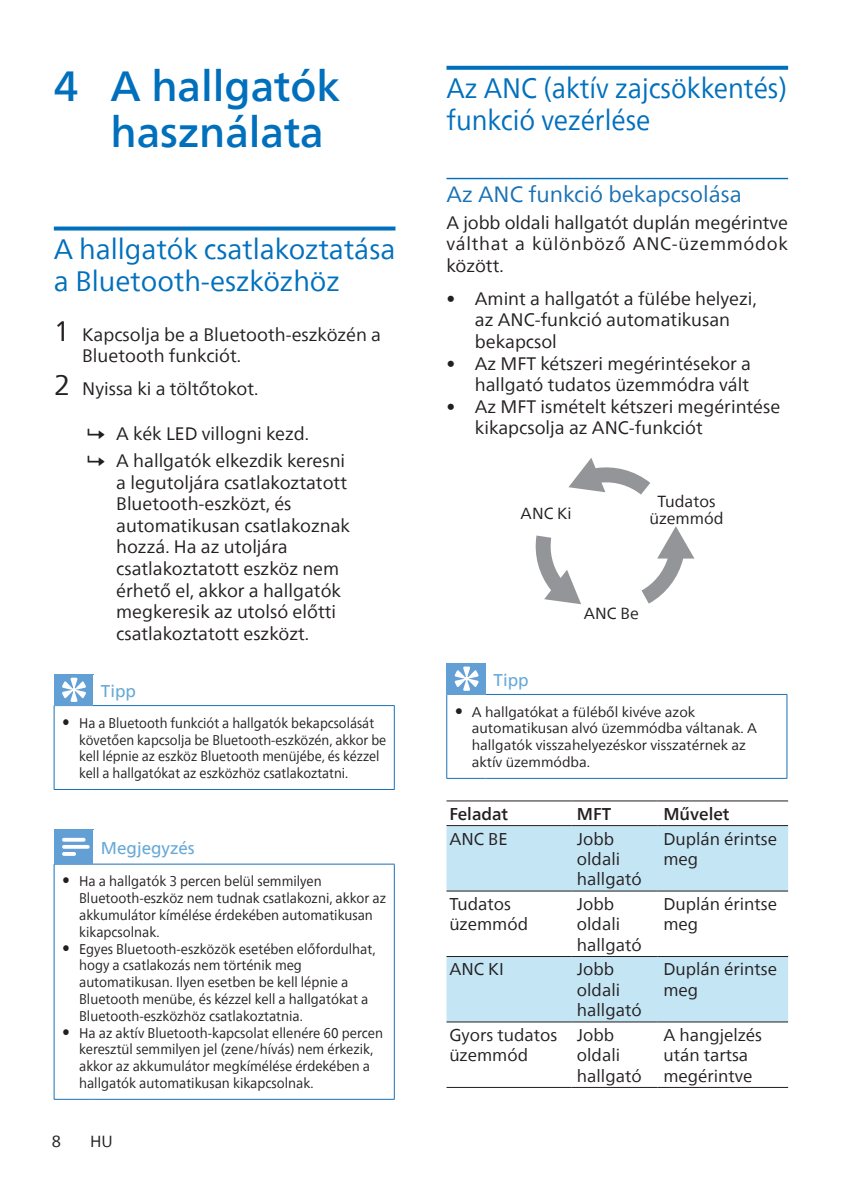
<style>
.page{position:relative;width:842px;height:1191px;background:#fff}
.page>*{position:absolute;margin:0;border:0;box-sizing:border-box;transform-origin:0 0}
.t1{font:500 42px/46px "Neue Frutiger World";color:#0070bd}
.heading2{font:28px/32px "Neue Frutiger World";color:#0070bd}
.heading2-2{font:28px/32px "Neue Frutiger World";color:#0070bd;scale:.93 1}
.head_4{font:22px "Neue Frutiger World";color:#1971b4}
.Body_Text{font:18px/21.6px "Neue Frutiger World";color:#231f20}
.Body_Text-2{font:17px/20.4px "Neue Frutiger World";color:#231f20}
.notes-caption-paragr{font:17px "Neue Frutiger World";color:#66a9d7}
.Body_Text-3{font:500 17px "Neue Frutiger World";color:#231f20}
.Body_Text-4{font:16px/17px "Neue Frutiger World";color:#231f20;text-align:center}
.t2{font:14px/16.8px "Neue Frutiger World";color:#231f20;scale:.94 1}
.t3{font:14px/16.8px "Neue Frutiger World";color:#231f20;scale:.92 1}
.t4{font:14px/16.8px "Neue Frutiger World";color:#231f20}
.s1{font-size:28px}
.s2{font-size:17px}
.s3{font-weight:300}
</style>
<div class="page">
<svg style="left:54px;top:226px;width:341px;height:4px"></svg>
<hr style="left:394px;top:706px;width:1px;height:83px;background:#1971b4">
<hr style="left:54px;top:706px;width:1px;height:83px;background:#1971b4">
<hr style="left:54px;top:789px;width:39px;height:1px;background:#1971b4">
<hr style="left:93px;top:789px;width:302px;height:1px;background:#1971b4">
<hr style="left:93px;top:705px;width:302px;height:1px;background:#1971b4">
<hr style="left:54px;top:705px;width:39px;height:1px;background:#1971b4">
<div style="left:54px;top:674px;width:39px;height:31px;background:#629fd5"></div>
<hr style="left:93px;top:674px;width:1px;height:31px;background:#629fd5">
<svg style="left:62px;top:677px;width:24px;height:25px"></svg>
<hr style="left:394px;top:864px;width:1px;height:235px;background:#1971b4">
<hr style="left:54px;top:864px;width:1px;height:235px;background:#1971b4">
<hr style="left:54px;top:1099px;width:39px;height:1px;background:#1971b4">
<hr style="left:93px;top:1099px;width:302px;height:1px;background:#1971b4">
<hr style="left:93px;top:863px;width:302px;height:1px;background:#1971b4">
<div style="left:54px;top:830px;width:39px;height:34px;background:#629fd5"></div>
<hr style="left:54px;top:829px;width:39px;height:1px;background:#629fd5">
<hr style="left:93px;top:830px;width:1px;height:33px;background:#629fd5">
<svg style="left:62px;top:838px;width:28px;height:18px"></svg>
<svg style="left:446px;top:66px;width:342px;height:4px"></svg>
<hr style="left:446px;top:178px;width:342px;height:1px;background:#0070bd">
<svg style="left:641px;top:526px;width:53px;height:77px"></svg>
<svg style="left:568px;top:458px;width:82px;height:36px"></svg>
<svg style="left:536px;top:535px;width:45px;height:69px"></svg>
<hr style="left:787px;top:694px;width:1px;height:84px;background:#1971b4">
<hr style="left:446px;top:694px;width:1px;height:84px;background:#1971b4">
<hr style="left:446px;top:778px;width:39px;height:1px;background:#1971b4">
<hr style="left:485px;top:778px;width:302px;height:1px;background:#1971b4">
<hr style="left:485px;top:694px;width:302px;height:1px;background:#1971b4">
<hr style="left:446px;top:694px;width:39px;height:1px;background:#1971b4">
<div style="left:447px;top:663px;width:38px;height:31px;background:#629fd5"></div>
<hr style="left:446px;top:663px;width:1px;height:31px;background:#629fd5">
<hr style="left:485px;top:663px;width:1px;height:31px;background:#629fd5">
<svg style="left:455px;top:666px;width:23px;height:25px"></svg>
<svg style="left:446px;top:826px;width:342px;height:195px;fill:#c4e5f4"></svg>
<hr style="left:446px;top:800px;width:125px;height:1px;background:#231f20">
<hr style="left:571px;top:800px;width:87px;height:1px;background:#231f20">
<hr style="left:658px;top:800px;width:130px;height:1px;background:#231f20">
<hr style="left:446px;top:825px;width:125px;height:1px;background:#231f20">
<hr style="left:571px;top:825px;width:87px;height:1px;background:#231f20">
<hr style="left:658px;top:825px;width:130px;height:1px;background:#231f20">
<hr style="left:446px;top:890px;width:125px;height:1px;background:#231f20">
<hr style="left:571px;top:890px;width:87px;height:1px;background:#231f20">
<hr style="left:658px;top:890px;width:130px;height:1px;background:#231f20">
<hr style="left:446px;top:956px;width:125px;height:1px;background:#231f20">
<hr style="left:571px;top:956px;width:87px;height:1px;background:#231f20">
<hr style="left:658px;top:956px;width:130px;height:1px;background:#231f20">
<hr style="left:446px;top:1021px;width:125px;height:1px;background:#231f20">
<hr style="left:571px;top:1021px;width:87px;height:1px;background:#231f20">
<hr style="left:658px;top:1021px;width:130px;height:1px;background:#231f20">
<hr style="left:446px;top:1087px;width:125px;height:1px;background:#231f20">
<hr style="left:571px;top:1087px;width:87px;height:1px;background:#231f20">
<hr style="left:658px;top:1087px;width:130px;height:1px;background:#231f20">
<p class="t1" style="left:111px;top:64px;width:231px;text-indent:-57px">4 A hallgatók használata</p>
<p class="heading2" style="left:54px;top:233px;width:343px">A hallgatók csatlakoztatása a Bluetooth-eszközhöz</p>
<p class="Body_Text" style="left:82px;top:324px;width:300px;text-indent:-28px"><span class="s1">1</span> Kapcsolja be a Bluetooth-eszközén a<br>Bluetooth funkciót.</p>
<p class="Body_Text" style="left:54px;top:378px;width:206px"><span class="s1">2</span> Nyissa ki a töltőtokot.</p>
<p class="Body_Text" style="left:116px;top:423px;width:194px">A kék LED villogni kezd.</p>
<p class="Body_Text" style="left:116px;top:450px;width:235px">A hallgatók elkezdik keresni a legutoljára csatlakoztatott<br>Bluetooth-eszközt, és automatikusan csatlakoznak hozzá. Ha az utoljára csatlakoztatott eszköz nem érhető el, akkor a hallgatók megkeresik az utolsó előtti csatlakoztatott eszközt.</p>
<p class="notes-caption-paragr" style="left:101px;top:677px;width:37px">Tipp</p>
<p class="t3" style="left:79px;top:714px;width:335px;text-indent:-17px"><span class="s2">•</span> Ha a Bluetooth funkciót a hallgatók bekapcsolását követően kapcsolja be Bluetooth-eszközén, akkor be kell lépnie az eszköz Bluetooth menüjébe, és kézzel kell a hallgatókat az eszközhöz csatlakoztatni.</p>
<p class="notes-caption-paragr" style="left:101px;top:834px;width:95px">Megjegyzés</p>
<p class="t2" style="left:79px;top:873px;width:328px;text-indent:-17px"><span class="s2">•</span> Ha a hallgatók 3 percen belül semmilyen Bluetooth-eszköz nem tudnak csatlakozni, akkor az akkumulátor kímélése érdekében automatikusan kikapcsolnak.</p>
<p class="t2" style="left:79px;top:940px;width:317px;text-indent:-17px"><span class="s2">•</span> Egyes Bluetooth-eszközök esetében előfordulhat, hogy a csatlakozás nem történik meg automatikusan. Ilyen esetben be kell lépnie a Bluetooth menübe, és kézzel kell a hallgatókat a Bluetooth-eszközhöz csatlakoztatnia.</p>
<p class="t2" style="left:79px;top:1024px;width:325px;text-indent:-17px"><span class="s2">•</span> Ha az aktív Bluetooth-kapcsolat ellenére 60 percen keresztül semmilyen jel (zene/hívás) nem érkezik, akkor az akkumulátor megkímélése érdekében a hallgatók automatikusan kikapcsolnak.</p>
<p class="Body_Text-4" style="left:52px;top:1132px;width:11px">8</p>
<p class="Body_Text-4" style="left:90px;top:1132px;width:24px">HU</p>
<p class="heading2-2" style="left:446px;top:73px;width:368px">Az ANC (aktív zajcsökkentés) funkció vezérlése</p>
<p class="head_4" style="left:446px;top:177px;width:297px">Az ANC funkció bekapcsolása</p>
<p class="Body_Text" style="left:446px;top:212px;width:343px;text-align:justify">A jobb oldali hallgatót duplán megérintve válthat a különböző ANC-üzemmódok között.</p>
<p class="Body_Text" style="left:475px;top:288px;width:283px;text-indent:-28px"><span class="s3">•</span> Amint a hallgatót a fülébe helyezi, az ANC-funkció automatikusan bekapcsol</p>
<p class="Body_Text" style="left:446px;top:353px;width:306px;text-align:right"><span class="s3">•</span> Az MFT kétszeri megérintésekor a hallgató tudatos üzemmódra vált</p>
<p class="Body_Text" style="left:475px;top:396px;width:307px;text-indent:-28px"><span class="s3">•</span> Az MFT ismételt kétszeri megérintése kikapcsolja az ANC-funkciót</p>
<p class="Body_Text-4" style="left:521px;top:505px;width:53px">ANC Ki</p>
<p class="Body_Text-4" style="left:649px;top:493px;width:76px">Tudatos üzemmód</p>
<p class="Body_Text-4" style="left:584px;top:605px;width:56px">ANC Be</p>
<p class="notes-caption-paragr" style="left:493px;top:666px;width:37px">Tipp</p>
<p class="t4" style="left:472px;top:703px;width:287px;text-indent:-17px"><span class="s2">•</span> A hallgatókat a füléből kivéve azok automatikusan alvó üzemmódba váltanak. A hallgatók visszahelyezéskor visszatérnek az aktív üzemmódba.</p>
<p class="Body_Text-3" style="left:449px;top:800px;width:60px">Feladat</p>
<p class="Body_Text-3" style="left:577px;top:800px;width:36px">MFT</p>
<p class="Body_Text-3" style="left:663px;top:800px;width:68px">Művelet</p>
<p class="Body_Text-2" style="left:449px;top:828px;width:60px">ANC BE</p>
<p class="Body_Text-2" style="left:577px;top:828px;width:66px">Jobb oldali hallgató</p>
<p class="Body_Text-2" style="left:663px;top:828px;width:115px">Duplán érintse meg</p>
<p class="Body_Text-2" style="left:449px;top:894px;width:80px">Tudatos üzemmód</p>
<p class="Body_Text-2" style="left:577px;top:894px;width:66px">Jobb oldali hallgató</p>
<p class="Body_Text-2" style="left:663px;top:894px;width:115px">Duplán érintse meg</p>
<p class="Body_Text-2" style="left:449px;top:959px;width:56px">ANC KI</p>
<p class="Body_Text-2" style="left:577px;top:959px;width:66px">Jobb oldali hallgató</p>
<p class="Body_Text-2" style="left:663px;top:959px;width:115px">Duplán érintse meg</p>
<p class="Body_Text-2" style="left:449px;top:1025px;width:109px">Gyors tudatos üzemmód</p>
<p class="Body_Text-2" style="left:577px;top:1025px;width:66px">Jobb oldali hallgató</p>
<p class="Body_Text-2" style="left:663px;top:1025px;width:100px">A hangjelzés után tartsa megérintve</p>
</div>
